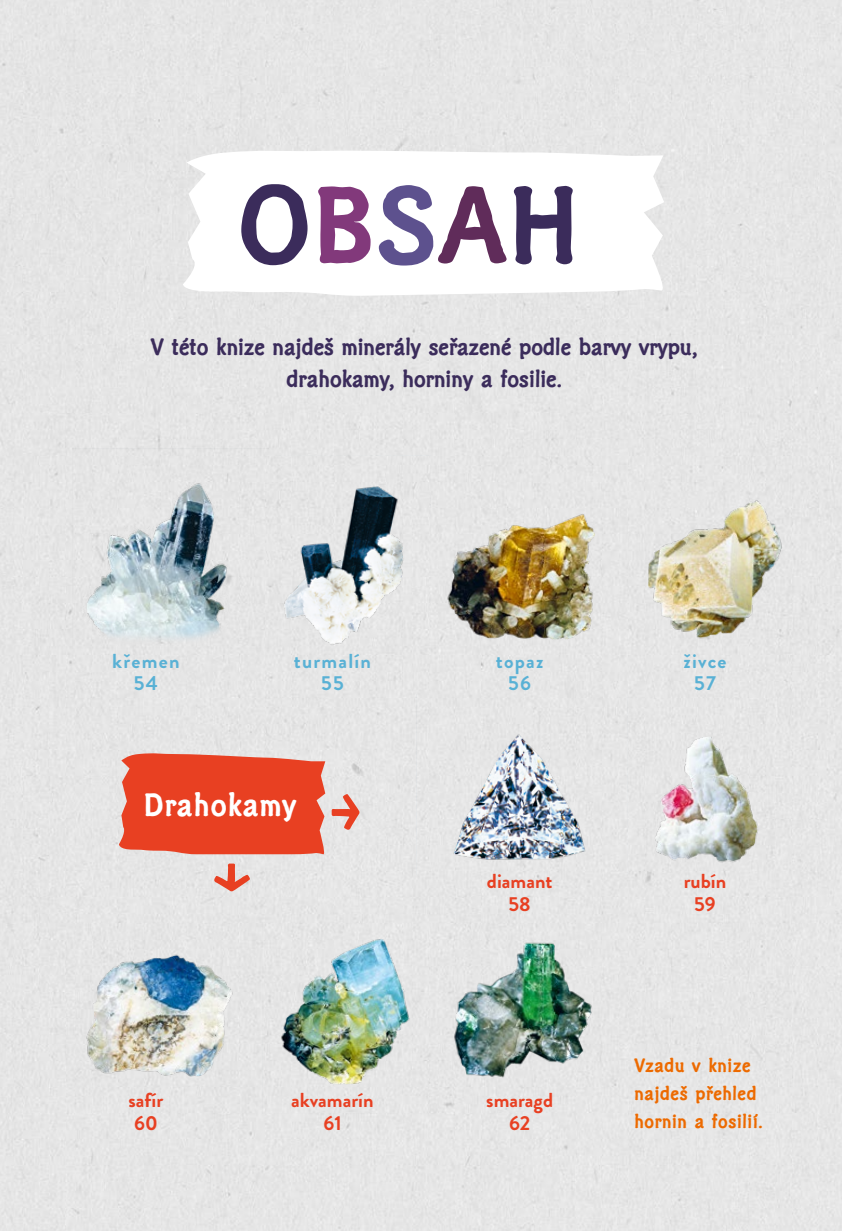
<style>
.page{position:relative;width:842px;height:1231px;background:#e6e6e6}
.page>*{position:absolute;margin:0;border:0;box-sizing:border-box;transform-origin:0 0}
.t1{font:700 113.17px "Clichee";letter-spacing:.015em;color:#3b2c5b}
.naberevnempoli{font:700 33.75px "Clichee";letter-spacing:.03em;color:#fff}
.t2{font:700 24.75px/31.5px "Clichee";color:#3b2c5b;text-align:center}
.Vorsatz_Name{font:700 20.25px "Brandon Grotesque";color:#e84022}
.obsah_perex_maly{font:700 20.25px/28.1px "Clichee";letter-spacing:.03em;color:#ed6a00}
.Vorsatz_Name-2{font:700 20.25px "Brandon Grotesque";letter-spacing:.06em;color:#59b1d5}
.s1{color:#82397b}
.s2{color:#5d518e}
.s3{color:#602c5a}
</style>
<div class="page">
<svg style="left:183px;top:149px;width:481px;height:147px;fill:#fff"></svg>
<svg style="left:214px;top:864px;width:36px;height:27px"></svg>
<svg style="left:119px;top:753px;width:207px;height:102px"></svg>
<svg style="left:332px;top:794px;width:27px;height:36px"></svg>
<img style="left:72px;top:448px;width:196px;height:196px">
<img style="left:277px;top:455px;width:152px;height:195px">
<img style="left:440px;top:507px;width:165px;height:132px">
<img style="left:629px;top:500px;width:166px;height:140px">
<img style="left:416px;top:707px;width:202px;height:165px">
<img style="left:609px;top:724px;width:157px;height:161px">
<img style="left:86px;top:952px;width:153px;height:125px">
<img style="left:264px;top:923px;width:166px;height:173px">
<img style="left:442px;top:936px;width:174px;height:160px">
<p class="t1" style="left:238px;top:162px;width:343px">O<span class="s1">B</span><span class="s2">S</span><span class="s3">A</span>H</p>
<p class="t2" style="left:151px;top:333px;width:548px">V této knize najdeš minerály seřazené podle barvy vrypu, drahokamy, horniny a fosilie.</p>
<p class="Vorsatz_Name-2" style="left:112px;top:647px;width:69px">křemen</p>
<p class="Vorsatz_Name-2" style="left:134px;top:669px;width:25px">54</p>
<p class="Vorsatz_Name-2" style="left:294px;top:647px;width:79px">turmalín</p>
<p class="Vorsatz_Name-2" style="left:321px;top:669px;width:24px">55</p>
<p class="Vorsatz_Name-2" style="left:496px;top:647px;width:49px">topaz</p>
<p class="Vorsatz_Name-2" style="left:508px;top:669px;width:24px">56</p>
<p class="Vorsatz_Name-2" style="left:683px;top:647px;width:45px">živce</p>
<p class="Vorsatz_Name-2" style="left:694px;top:669px;width:23px">57</p>
<p class="naberevnempoli" style="left:144px;top:786px;width:154px">Drahokamy</p>
<p class="Vorsatz_Name" style="left:487px;top:867px;width:67px">diamant</p>
<p class="Vorsatz_Name" style="left:509px;top:890px;width:24px">58</p>
<p class="Vorsatz_Name" style="left:684px;top:867px;width:44px">rubín</p>
<p class="Vorsatz_Name" style="left:694px;top:890px;width:23px">59</p>
<p class="Vorsatz_Name" style="left:129px;top:1086px;width:36px">safír</p>
<p class="Vorsatz_Name" style="left:134px;top:1109px;width:25px">60</p>
<p class="Vorsatz_Name" style="left:291px;top:1086px;width:84px">akvamarín</p>
<p class="Vorsatz_Name" style="left:323px;top:1109px;width:20px">61</p>
<p class="Vorsatz_Name" style="left:486px;top:1086px;width:68px">smaragd</p>
<p class="Vorsatz_Name" style="left:509px;top:1109px;width:23px">62</p>
<p class="obsah_perex_maly" style="left:634px;top:1053px;width:130px">Vzadu v knize najdeš přehled hornin a fosilií.</p>
</div>
